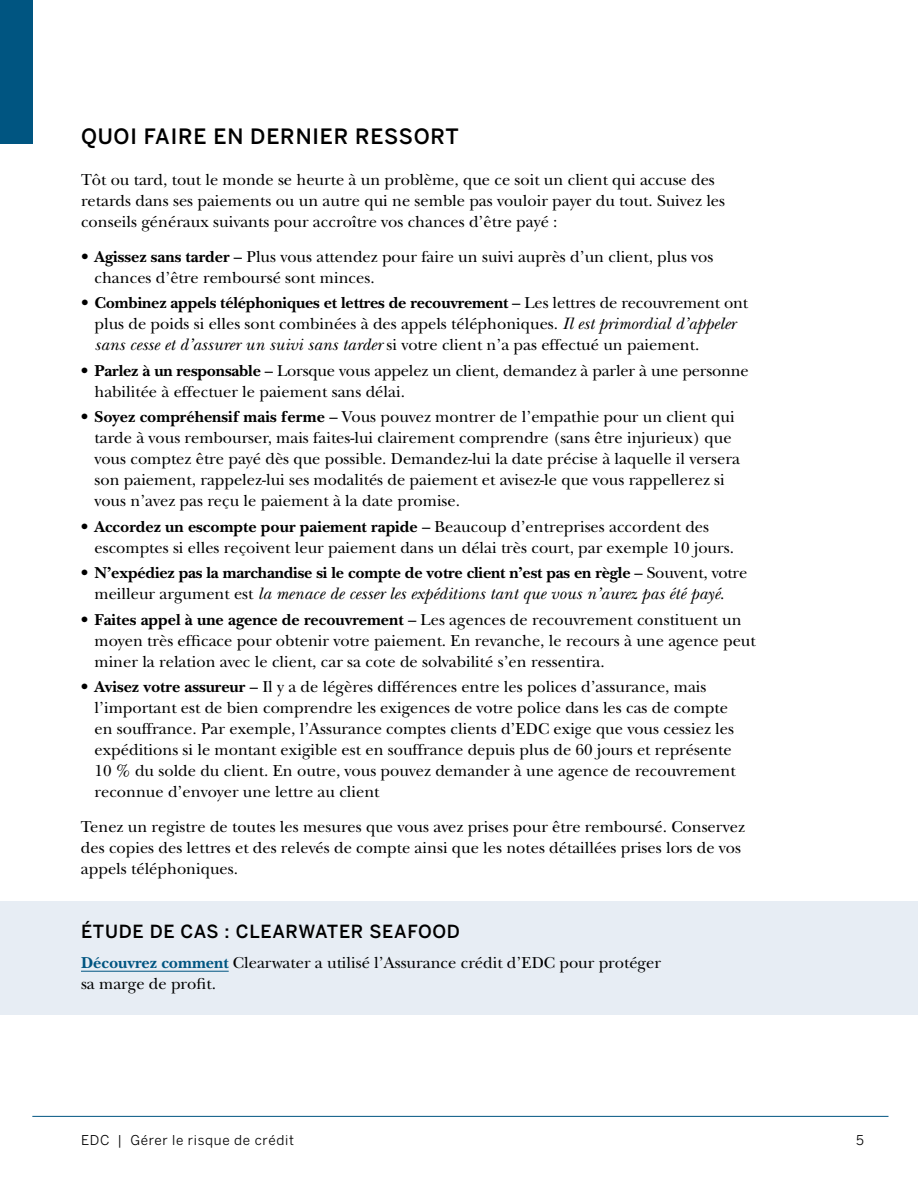
<style>
.page{position:relative;width:918px;height:1188px;background:#fff}
.page>*{position:absolute;margin:0;border:0;box-sizing:border-box;transform-origin:0 0}
.t1{font:500 21px "Benton Sans";letter-spacing:.04em;color:#000}
.t2{font:500 18px "Benton Sans";letter-spacing:.04em;color:#000}
.t3{font:italic 17.25px "New Baskerville";letter-spacing:.005em;color:#000}
.t4{font:16.5px/21px "New Baskerville";color:#000}
.t5{font:700 16.5px "New Baskerville";letter-spacing:-.01em;color:#000}
.t6{font:13.5px "Benton Sans";letter-spacing:.05em;color:#000}
.s1{font-weight:700}
.s2{font-style:italic;font-size:17.25px}
.s3{font-weight:400}
.s4{font-style:normal;font-size:16.5px}
.s5{font-weight:700;color:#005581}
</style>
<div class="page">
<div style="left:0;top:0;width:33px;height:144px;background:#005581"></div>
<hr style="left:32px;top:1116px;width:857px;height:1px;background:#005581">
<div style="left:0;top:902px;width:918px;height:113px;background:#e7edf4"></div>
<hr style="left:81px;top:971px;width:148px;height:1px;background:#005581">
<p class="t1" style="left:81px;top:124px;width:375px">QUOI FAIRE EN DERNIER RESSORT</p>
<p class="t4" style="left:81px;top:169px;width:646px">Tôt ou tard, tout le monde se heurte à un problème, que ce soit un client qui accuse des retards dans ses paiements ou un autre qui ne semble pas vouloir payer du tout. Suivez les conseils généraux suivants pour accroître vos chances d’être payé :</p>
<p class="t4" style="left:94px;top:246px;width:620px;text-indent:-13px">• <span class="s1">Agissez sans tarder</span> – Plus vous attendez pour faire un suivi auprès d’un client, plus vos chances d’être remboursé sont minces.</p>
<p class="t4" style="left:94px;top:292px;width:655px;text-indent:-13px">• <span class="s1">Combinez appels téléphoniques et lettres de recouvrement</span> – Les lettres de recouvrement ont plus de poids si elles sont combinées à des appels téléphoniques. <span class="s2">Il est primordial d’appeler sans cesse et d’assurer un suivi sans tarder</span> si votre client n’a pas effectué un paiement.</p>
<p class="t4" style="left:94px;top:360px;width:656px;text-indent:-13px">• <span class="s1">Parlez à un responsable</span> – Lorsque vous appelez un client, demandez à parler à une personne habilitée à effectuer le paiement sans délai.</p>
<p class="t4" style="left:94px;top:406px;width:647px;text-indent:-13px">• <span class="s1">Soyez compréhensif mais ferme</span> – Vous pouvez montrer de l’empathie pour un client qui tarde à vous rembourser, mais faites-lui clairement comprendre (sans être injurieux) que vous comptez être payé dès que possible. Demandez-lui la date précise à laquelle il versera son paiement, rappelez-lui ses modalités de paiement et avisez-le que vous rappellerez si vous n’avez pas reçu le paiement à la date promise.</p>
<p class="t4" style="left:94px;top:516px;width:641px;text-indent:-13px">• <span class="s1">Accordez un escompte pour paiement rapide</span> – Beaucoup d’entreprises accordent des escomptes si elles reçoivent leur paiement dans un délai très court, par exemple 10 jours.</p>
<p class="t5" style="left:81px;top:563px;width:668px"><span class="s3">•</span> N’expédiez pas la marchandise si le compte de votre client n’est pas en règle <span class="s3">– Souvent, votre</span></p>
<p class="t3" style="left:94px;top:584px;width:631px"><span class="s4">meilleur argument est</span> la menace de cesser les expéditions tant que vous n’aurez pas été payé<span class="s4">.</span></p>
<p class="t4" style="left:94px;top:609px;width:663px;text-indent:-13px">• <span class="s1">Faites appel à une agence de recouvrement</span> – Les agences de recouvrement constituent un moyen très efficace pour obtenir votre paiement. En revanche, le recours à une agence peut miner la relation avec le client, car sa cote de solvabilité s’en ressentira.</p>
<p class="t4" style="left:94px;top:676px;width:643px;text-indent:-13px">• <span class="s1">Avisez votre assureur</span> – Il y a de légères différences entre les polices d’assurance, mais l’important est de bien comprendre les exigences de votre police dans les cas de compte en souffrance. Par exemple, l’Assurance comptes clients d’EDC exige que vous cessiez les expéditions si le montant exigible est en souffrance depuis plus de 60 jours et représente 10 % du solde du client. En outre, vous pouvez demander à une agence de recouvrement reconnue d’envoyer une lettre au client</p>
<p class="t4" style="left:81px;top:816px;width:666px">Tenez un registre de toutes les mesures que vous avez prises pour être remboursé. Conservez des copies des lettres et des relevés de compte ainsi que les notes détaillées prises lors de vos appels téléphoniques.</p>
<p class="t2" style="left:81px;top:921px;width:381px">ÉTUDE DE CAS : CLEARWATER SEAFOOD</p>
<p class="t4" style="left:81px;top:952px;width:582px"><span class="s5">Découvrez comment</span> Clearwater a utilisé l’Assurance crédit d’EDC pour protéger sa marge de profit.</p>
<p class="t6" style="left:81px;top:1132px;width:215px">EDC | Gérer le risque de crédit</p>
<p class="t6" style="left:856px;top:1132px;width:9px">5</p>
</div>
